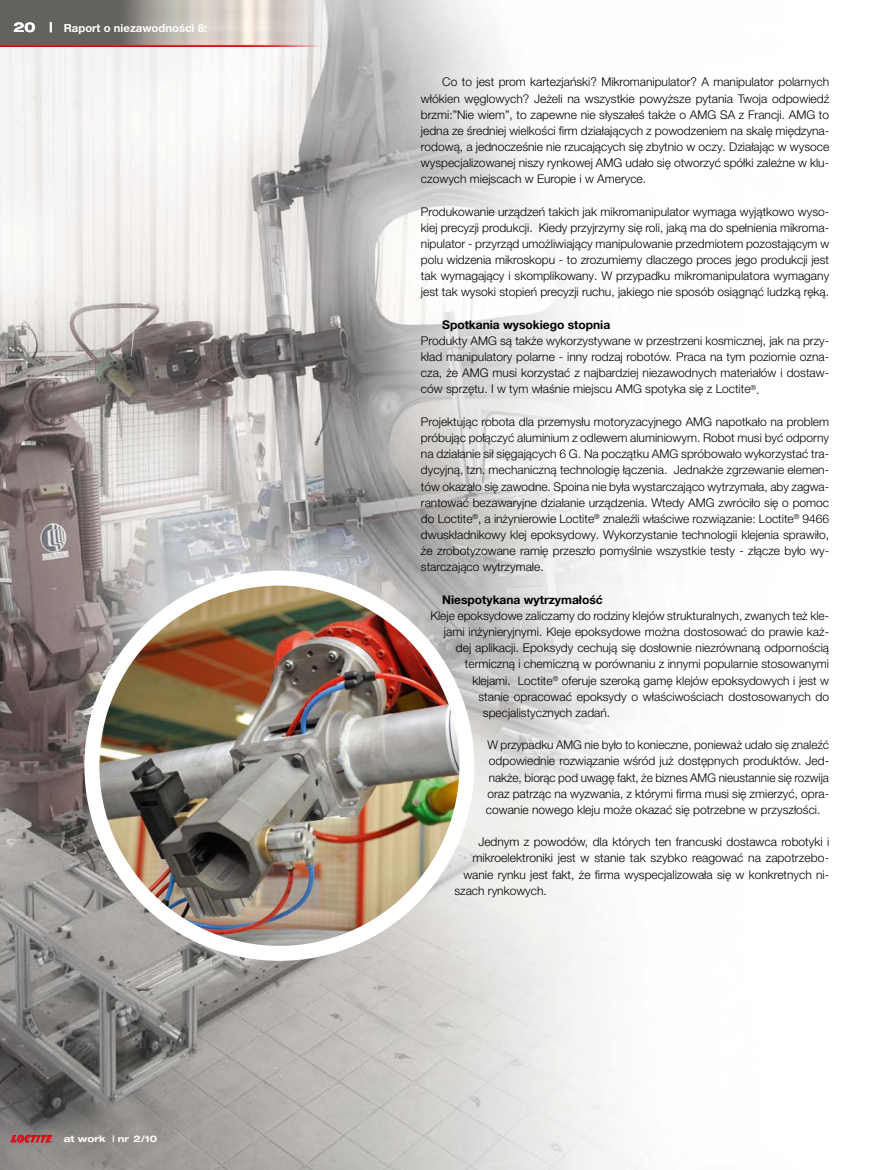
<style>
.page{position:relative;width:893px;height:1170px;background:#fff}
.page>*{position:absolute;margin:0;border:0;box-sizing:border-box;transform-origin:0 0}
.t1{font:300 12px/16.2px "Helvetica Neue LT Pro";color:#000;text-align:justify}
.t2{font:700 12px "Helvetica Neue LT Pro";color:#000}
.t3{font:700 11.25px "Helvetica Neue LT Pro";letter-spacing:.005em;color:#fff}
.t4{font:700 expanded 9px "Helvetica Neue LT Pro";letter-spacing:.005em;color:#fff}
.s1{font-stretch:expanded;font-size:13.5px}
</style>
<div class="page">
<img style="left:0;top:0;width:642px;height:1169px">
<img style="left:94px;top:578px;width:373px;height:375px">
<div style="left:84px;top:570px;width:390px;height:390px;border:15px solid #fff;border-radius:50%"></div>
<svg style="left:10px;top:1134px;width:43px;height:8px"></svg>
<img style="left:0;top:0;width:347px;height:46px">
<p class="t3" style="left:14px;top:21px;width:195px"><span class="s1">20 |</span> Raport o niezawodności 8:</p>
<p class="t4" style="left:64px;top:1133px;width:95px">at work | nr 2/10</p>
<p class="t4" style="left:109px;top:1133px;width:24px">| no.</p>
<p class="t4" style="left:144px;top:1133px;width:16px">09</p>
<p class="t1" style="left:421px;top:74px;width:410px;text-indent:21px">Co to jest prom kartezjański? Mikromanipulator? A manipulator polarnych włókien węglowych? Jeżeli na wszystkie powyższe pytania Twoja odpowiedź brzmi:”Nie wiem”, to zapewne nie słyszałeś także o AMG SA z Francji. AMG to jedna ze średniej wielkości firm działających z powodzeniem na skalę międzyna&shy;rodową, a jednocześnie nie rzucających się zbytnio w oczy. Działając w wysoce wyspecjalizowanej niszy rynkowej AMG udało się otworzyć spółki zależne w klu&shy;czowych miejscach w Europie i w Ameryce.</p>
<p class="t1" style="left:421px;top:203px;width:410px">Produkowanie urządzeń takich jak mikromanipulator wymaga wyjątkowo wyso&shy;kiej precyzji produkcji. Kiedy przyjrzymy się roli, jaką ma do spełnienia mikroma&shy;nipulator - przyrząd umożliwiający manipulowanie przedmiotem pozostającym w polu widzenia mikroskopu - to zrozumiemy dlaczego proces jego produkcji jest tak wymagający i skomplikowany. W przypadku mikromanipulatora wymagany jest tak wysoki stopień precyzji ruchu, jakiego nie sposób osiągnąć ludzką ręką.</p>
<p class="t2" style="left:442px;top:317px;width:169px">Spotkania wysokiego stopnia</p>
<p class="t1" style="left:421px;top:332px;width:410px">Produkty AMG są także wykorzystywane w przestrzeni kosmicznej, jak na przy&shy;kład manipulatory polarne - inny rodzaj robotów. Praca na tym poziomie ozna&shy;cza, że AMG musi korzystać z najbardziej niezawodnych materiałów i dostaw&shy;ców sprzętu. I w tym właśnie miejscu AMG spotyka się z Loctite<sup>®</sup>.</p>
<p class="t1" style="left:421px;top:413px;width:410px">Projektując robota dla przemysłu motoryzacyjnego AMG napotkało na problem próbując połączyć aluminium z odlewem aluminiowym. Robot musi być odporny na działanie sił sięgających 6 G. Na początku AMG spróbowało wykorzystać tra&shy;dycyjną, tzn. mechaniczną technologię łączenia. Jednakże zgrzewanie elemen&shy;tów okazało się zawodne. Spoina nie była wystarczająco wytrzymała, aby zagwa&shy;rantować bezawaryjne działanie urządzenia. Wtedy AMG zwróciło się o pomoc do Loctite<sup>®</sup>, a inżynierowie Loctite<sup>®</sup> znaleźli właściwe rozwiązanie: Loctite<sup>®</sup> 9466 dwuskładnikowy klej epoksydowy. Wykorzystanie technologii klejenia sprawiło, że zrobotyzowane ramię przeszło pomyślnie wszystkie testy - złącze było wy&shy;starczająco wytrzymałe.</p>
<p class="t2" style="left:442px;top:591px;width:162px">Niespotykana wytrzymałość</p>
<p class="t1" style="left:430px;top:607px;width:400px">Kleje epoksydowe zaliczamy do rodziny klejów strukturalnych, zwanych też kle-</p>
<p class="t1" style="left:444px;top:623px;width:387px">jami inżynieryjnymi. Kleje epoksydowe można dostosować do prawie każ-</p>
<p class="t1" style="left:456px;top:639px;width:375px">dej aplikacji. Epoksydy cechują się dosłownie niezrównaną odpornością</p>
<p class="t1" style="left:465px;top:655px;width:366px">termiczną i chemiczną w porównaniu z innymi popularnie stosowanymi</p>
<p class="t1" style="left:472px;top:672px;width:358px">klejami. Loctite<sup>®</sup> oferuje szeroką gamę klejów epoksydowych i jest w</p>
<p class="t1" style="left:478px;top:688px;width:352px">stanie opracować epoksydy o właściwościach dostosowanych do</p>
<p class="t1" style="left:483px;top:704px;width:129px">specjalistycznych zadań.</p>
<p class="t1" style="left:486px;top:736px;width:345px">W przypadku AMG nie było to konieczne, ponieważ udało się znaleźć odpowiednie rozwiązanie wśród już dostępnych produktów. Jed&shy;nakże, biorąc pod uwagę fakt, że biznes AMG nieustannie się rozwija oraz patrząc na wyzwania, z którymi firma musi się zmierzyć, opra&shy;cowanie nowego kleju może okazać się potrzebne w przyszłości.</p>
<p class="t1" style="left:478px;top:833px;width:352px">Jednym z powodów, dla których ten francuski dostawca robotyki i</p>
<p class="t1" style="left:472px;top:849px;width:358px">mikroelektroniki jest w stanie tak szybko reagować na zapotrzebo-</p>
<p class="t1" style="left:463px;top:865px;width:367px">wanie rynku jest fakt, że firma wyspecjalizowała się w konkretnych ni-</p>
<p class="t1" style="left:454px;top:882px;width:94px">szach rynkowych.</p>
</div>
